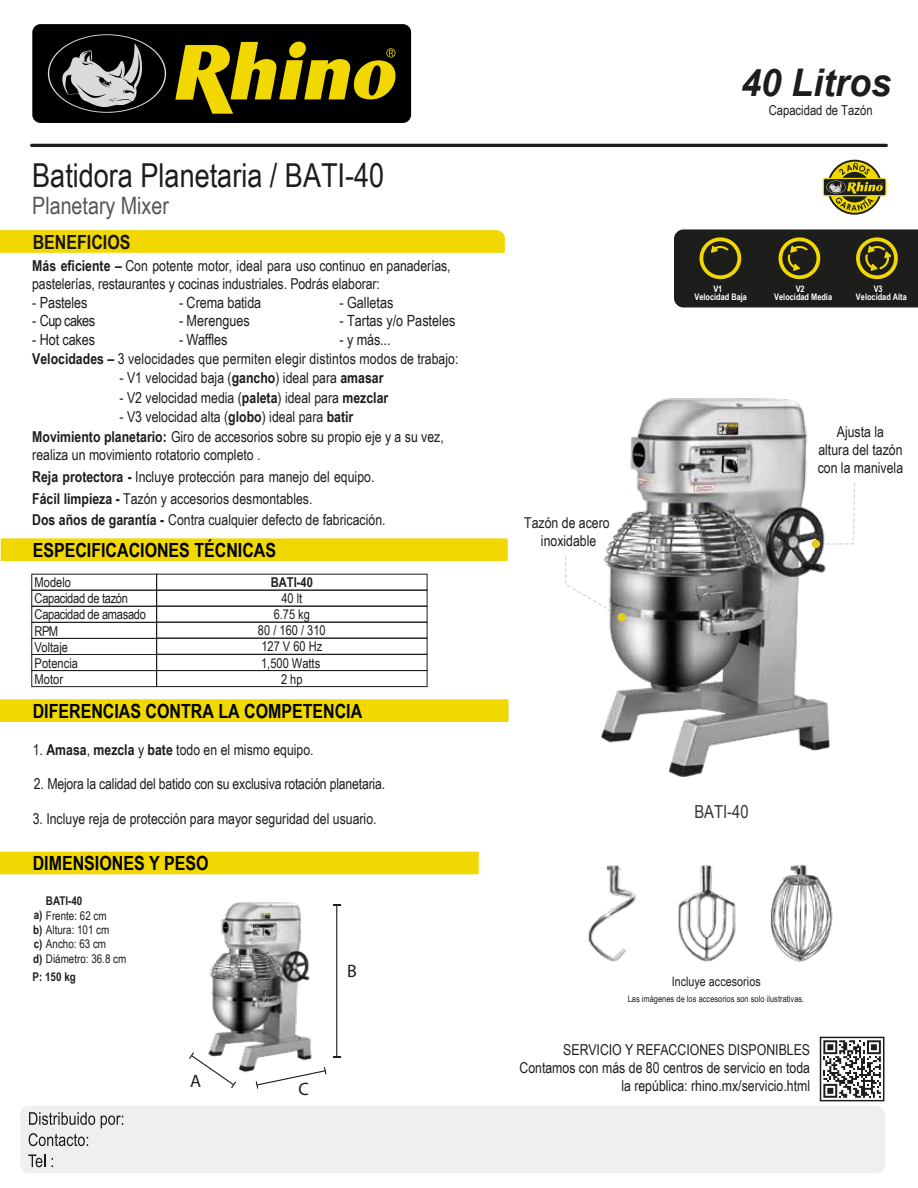
<style>
.page{position:relative;width:918px;height:1188px;background:#fff}
.page>*{position:absolute;margin:0;border:0;box-sizing:border-box;transform-origin:0 0}
.t1{font:italic 700 38.1px "Arial";color:#1d1d1b;scale:.94 1}
.t2{font:33px "Arial Narrow";color:#1d1d1b}
.t3{font:24px "Arial Narrow";color:#575756}
.t4{font:700 19.5px "Arial Narrow";color:#000}
.t5{font:700 19.5px "Arial Narrow";color:#1a1413}
.t6{font:18px "Arial Narrow";color:#343833}
.t7{font:18px "Myriad Pro";color:#1d1d1b}
.t8{font:15.45px "Arial Narrow";letter-spacing:-.01em;color:#1d1d1b}
.t9{font:15.45px "Arial Narrow";letter-spacing:-.035em;color:#1d1d1b}
.t10{font:15px/18px "Arial Narrow";color:#1d1d1b;text-align:center}
.t11{font:13.8px "Arial Narrow";color:#1d1d1b}
.t12{font:13.65px/16.2px "Arial Narrow";letter-spacing:-.025em;color:#1d1d1b}
.t13{font:700 13.65px "Arial Narrow";color:#1d1d1b}
.t14{font:13.5px/16.2px "Arial Narrow";color:#1d1d1b;text-align:center}
.t15{font:12.9px "Arial Narrow";letter-spacing:.005em;color:#1d1d1b}
.t16{font:12px/14.4px "Arial Narrow";color:#1d1d1b}
.t17{font:700 12px "Arial Narrow";color:#1d1d1b}
.t18{font:700 9px/8.6px "Arial Narrow";color:#fff}
.t19{font:9px "Arial Narrow";letter-spacing:.005em;color:#1d1d1b}
.s1{font-weight:700}
</style>
<div class="page">
<img style="left:533px;top:367px;width:339px;height:437px;border-radius:169px">
<div style="left:20px;top:1106px;width:865px;height:67px;background:#ededed;border-radius:9px"></div>
<div style="left:820px;top:1037px;width:64px;height:64px;border:2px solid #1d1d1b"></div>
<svg style="left:823px;top:1040px;width:58px;height:58px"></svg>
<svg style="left:29px;top:1112px;width:66px;height:13px"></svg>
<svg style="left:101px;top:1115px;width:22px;height:13px"></svg>
<svg style="left:29px;top:1133px;width:59px;height:13px"></svg>
<svg style="left:28px;top:1154px;width:17px;height:13px"></svg>
<hr style="left:30px;top:144px;width:858px;height:3px;background:#1d1d1b;border-radius:2px">
<svg style="left:0;top:699px;width:509px;height:23px;background:#f0d804"></svg>
<div style="left:1px;top:538px;width:507px;height:23px;background:#f0d800"></div>
<div style="left:0;top:852px;width:479px;height:22px;background:#f0d800"></div>
<svg style="left:0;top:230px;width:505px;height:23px;background:#f0d804"></svg>
<div style="left:32px;top:24px;width:379px;height:99px;background:#010000;border-radius:8px"></div>
<svg style="left:175px;top:42px;width:221px;height:72px"></svg>
<svg style="left:48px;top:34px;width:118px;height:79px"></svg>
<svg style="left:674px;top:229px;width:244px;height:78px;background:#312f1a"></svg>
<div style="left:31px;top:590px;width:126px;height:17px;border:1px solid #1d1d1b"></div>
<div style="left:31px;top:606px;width:126px;height:17px;border:1px solid #1d1d1b"></div>
<div style="left:31px;top:622px;width:126px;height:17px;border:1px solid #1d1d1b"></div>
<div style="left:31px;top:638px;width:126px;height:17px;border:1px solid #1d1d1b"></div>
<div style="left:31px;top:654px;width:126px;height:17px;border:1px solid #1d1d1b"></div>
<div style="left:156px;top:574px;width:271px;height:17px;border:1px solid #1d1d1b"></div>
<div style="left:156px;top:606px;width:271px;height:17px;border:1px solid #1d1d1b"></div>
<div style="left:156px;top:622px;width:271px;height:17px;border:1px solid #1d1d1b"></div>
<div style="left:156px;top:638px;width:271px;height:17px;border:1px solid #1d1d1b"></div>
<div style="left:156px;top:654px;width:271px;height:17px;border:1px solid #1d1d1b"></div>
<div style="left:31px;top:670px;width:126px;height:17px;border:1px solid #1d1d1b"></div>
<div style="left:156px;top:670px;width:271px;height:17px;border:1px solid #1d1d1b"></div>
<img style="left:208px;top:902px;width:104px;height:181px">
<img style="left:588px;top:864px;width:245px;height:98px">
<hr style="left:336px;top:905px;width:1px;height:152px;background:#1d1d1b">
<svg style="left:189px;top:1052px;width:47px;height:36px"></svg>
<svg style="left:256px;top:1067px;width:71px;height:22px"></svg>
<svg style="left:823px;top:162px;width:64px;height:51px"></svg>
<svg style="left:565px;top:555px;width:58px;height:63px"></svg>
<svg style="left:815px;top:482px;width:40px;height:63px"></svg>
<div style="left:617px;top:613px;width:9px;height:9px;background:#e4cb1c;border-radius:4px"></div>
<div style="left:811px;top:539px;width:9px;height:9px;background:#e4cb1c;border-radius:4px"></div>
<h2 class="t2" style="left:32px;top:151px;width:354px">Batidora Planetaria / BATI-40</h2>
<h3 class="t3" style="left:32px;top:188px;width:138px">Planetary Mixer</h3>
<h3 class="t5" style="left:33px;top:231px;width:99px">BENEFICIOS</h3>
<p class="t10" style="left:32px;top:256px;width:420px;text-align:left"><span class="s1">Más eficiente –</span> Con potente motor, ideal para uso continuo en panaderías, pastelerías, restaurantes y cocinas industriales. Podrás elaborar:</p>
<p class="t8" style="left:32px;top:291px;width:57px">- Pasteles</p>
<p class="t8" style="left:179px;top:291px;width:84px">- Crema batida</p>
<p class="t8" style="left:340px;top:291px;width:55px">- Galletas</p>
<p class="t9" style="left:32px;top:309px;width:64px">- Cup cakes</p>
<p class="t8" style="left:179px;top:309px;width:72px">- Merengues</p>
<p class="t8" style="left:340px;top:309px;width:117px">- Tartas y/o Pasteles</p>
<p class="t8" style="left:32px;top:328px;width:64px">- Hot cakes</p>
<p class="t8" style="left:179px;top:328px;width:50px">- Waffles</p>
<p class="t8" style="left:340px;top:328px;width:52px">- y más...</p>
<p class="t10" style="left:32px;top:349px;width:428px"><span class="s1">Velocidades –</span> 3 velocidades que permiten elegir distintos modos de trabajo:</p>
<p class="t10" style="left:120px;top:368px;width:265px">- V1 velocidad baja (<span class="s1">gancho</span>) ideal para <span class="s1">amasar</span></p>
<p class="t10" style="left:120px;top:388px;width:270px">- V2 velocidad media (<span class="s1">paleta</span>) ideal para <span class="s1">mezclar</span></p>
<p class="t10" style="left:32px;top:407px;width:413px;line-height:19.6px">- V3 velocidad alta (<span class="s1">globo</span>) ideal para <span class="s1">batir<br>Movimiento planetario:</span> Giro de accesorios sobre su propio eje y a su vez,</p>
<p class="t10" style="left:32px;top:443px;width:355px;line-height:21.6px;text-align:left">realiza un movimiento rotatorio completo .<br><span class="s1">Reja protectora -</span> Incluye protección para manejo del equipo.<br><span class="s1">Fácil limpieza -</span> Tazón y accesorios desmontables.<br><span class="s1">Dos años de garantía -</span> Contra cualquier defecto de fabricación.</p>
<h3 class="t4" style="left:33px;top:539px;width:245px">ESPECIFICACIONES TÉCNICAS</h3>
<p class="t12" style="left:35px;top:573px;width:113px">Modelo<br>Capacidad de tazón<br>Capacidad de amasado<br>RPM<br>Voltaje<br>Potencia<br>Motor</p>
<p class="t13" style="left:271px;top:574px;width:44px">BATI-40</p>
<p class="t14" style="left:258px;top:589px;width:69px">40 lt<br>6.75 kg<br>80 / 160 / 310<br>127 V 60 Hz</p>
<p class="t14" style="left:281px;top:670px;width:23px">2 hp</p>
<p class="t14" style="left:261px;top:654px;width:61px">1,500 Watts</p>
<h3 class="t4" style="left:33px;top:700px;width:331px">DIFERENCIAS CONTRA LA COMPETENCIA</h3>
<p class="t10" style="left:33px;top:740px;width:283px">1. <span class="s1">Amasa</span>, <span class="s1">mezcla</span> y <span class="s1">bate</span> todo en el mismo equipo.</p>
<p class="t10" style="left:34px;top:774px;width:353px">2. Mejora la calidad del batido con su exclusiva rotación planetaria.</p>
<p class="t10" style="left:33px;top:809px;width:345px">3. Incluye reja de protección para mayor seguridad del usuario.</p>
<h3 class="t4" style="left:33px;top:852px;width:177px">DIMENSIONES Y PESO</h3>
<p class="t16" style="left:33px;top:893px;width:95px;text-indent:13px"><span class="s1">BATI-40<br>a)</span> Frente: 62 cm<br><span class="s1">b)</span> Altura: 101 cm<br><span class="s1">c)</span> Ancho: 63 cm<br><span class="s1">d)</span> Diámetro: 36.8 cm</p>
<p class="t17" style="left:33px;top:969px;width:45px">P: 150 kg</p>
<p class="t7" style="left:190px;top:1069px;width:13px">A</p>
<p class="t7" style="left:347px;top:960px;width:11px">B</p>
<p class="t7" style="left:298px;top:1078px;width:12px">C</p>
<h1 class="t1" style="left:741px;top:58px;width:161px">40 Litros</h1>
<p class="t11" style="left:769px;top:100px;width:105px">Capacidad de Tazón</p>
<p class="t18" style="left:694px;top:284px;width:54px;text-indent:19px">V1<br>Velocidad Baja</p>
<p class="t18" style="left:774px;top:284px;width:59px;text-indent:21px">V2<br>Velocidad Media</p>
<p class="t18" style="left:856px;top:284px;width:52px;text-indent:18px">V3<br>Velocidad Alta</p>
<p class="t10" style="left:524px;top:513px;width:87px">Tazón de acero inoxidable</p>
<p class="t10" style="left:818px;top:423px;width:87px">Ajusta la<br>altura del tazón con la manivela</p>
<p class="t6" style="left:694px;top:798px;width:56px">BATI-40</p>
<p class="t15" style="left:672px;top:972px;width:90px">Incluye accesorios</p>
<p class="t19" style="left:628px;top:992px;width:178px">Las imágenes de los accesorios son solo ilustrativas.</p>
<p class="t10" style="left:519px;top:1040px;width:292px;text-align:right">SERVICIO Y REFACCIONES DISPONIBLES<br>Contamos con más de 80 centros de servicio en toda la república: rhino.mx/servicio.html</p>
</div>
